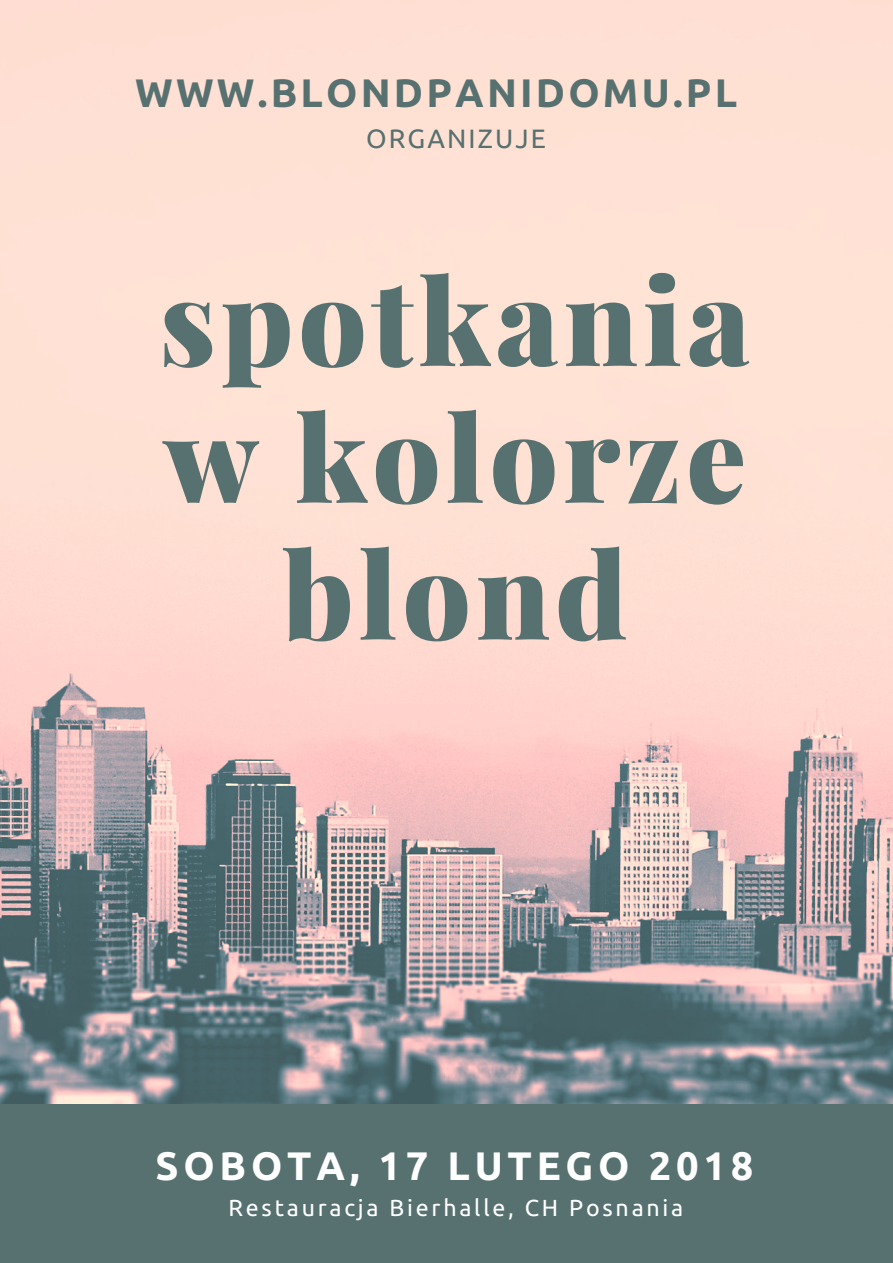
<style>
.page{position:relative;width:893px;height:1263px;background:#fff}
.page>*{position:absolute;margin:0;border:0;box-sizing:border-box;transform-origin:0 0}
.t1{font:900 119.18px/136.8px "Playfair Display";letter-spacing:.04em;color:#577170;text-align:center}
.t2{font:700 39.75px "Ubuntu";letter-spacing:.08em;color:#577170}
.t3{font:700 39.75px "Ubuntu";letter-spacing:.12em;color:#fff}
.t4{font:26.47px "Ubuntu";letter-spacing:.08em;color:#577170}
.t5{font:23.17px "Ubuntu";letter-spacing:.12em;color:#fff}
</style>
<div class="page">
<img style="left:0;top:0;width:893px;height:1104px">
<div style="left:0;top:1104px;width:893px;height:159px;background:#577170"></div>
<h2 class="t2" style="left:135px;top:70px;width:603px">WWW.BLONDPANIDOMU.PL</h2>
<p class="t4" style="left:366px;top:123px;width:181px">ORGANIZUJE</p>
<h1 class="t1" style="left:160px;top:248px;width:592px">spotkania w kolorze blond</h1>
<h2 class="t3" style="left:156px;top:1143px;width:599px">SOBOTA, 17 LUTEGO 2018</h2>
<p class="t5" style="left:229px;top:1194px;width:456px">Restauracja Bierhalle, CH Posnania</p>
</div>
